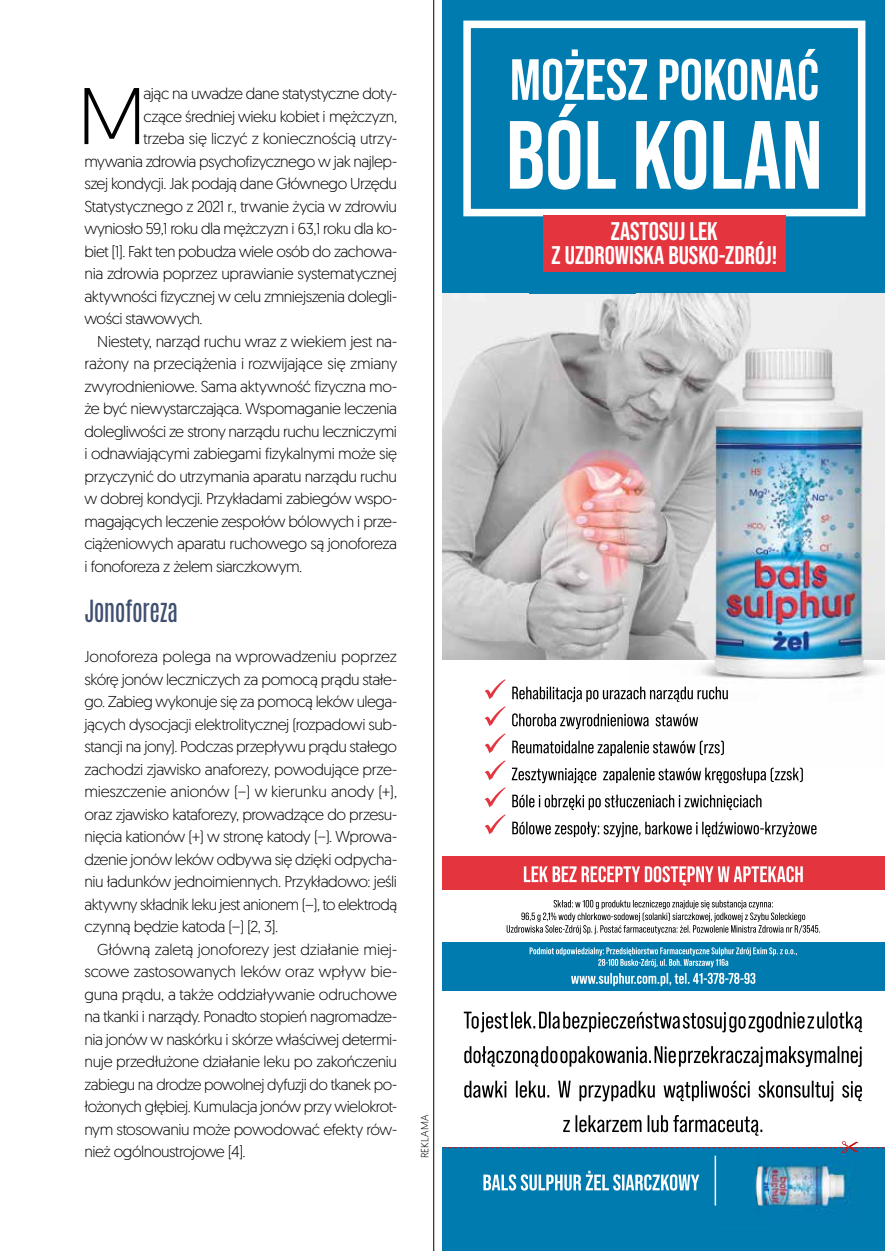
<style>
.page{position:relative;width:885px;height:1251px;background:#fff}
.page>*{position:absolute;margin:0;border:0;box-sizing:border-box;transform-origin:0 0}
.t1{font:300 80.1px "Geomanist";color:#000}
.t2{font:700 25.5px/24px "Bebas Neue Pro";color:#fff;text-align:center}
.t3{font:25.5px "Antonio";letter-spacing:-.02em;color:#3f4f71;scale:.95 1}
.t4{font:300 15.75px/22.5px "Geomanist";letter-spacing:-.03em;color:#000;text-align:justify}
.t5{font:300 15.75px "Geomanist";letter-spacing:-.01em;color:#000}
.t6{font:300 10.5px "Geomanist";letter-spacing:.01em;color:#000}
</style>
<div class="page">
<hr style="left:0;top:464px;width:1px;height:164px;background:#3f4f71">
<hr style="left:433px;top:0;width:1px;height:1250px;background:#000">
<div style="left:443px;top:0;width:441px;height:348px;background:#007baf"></div>
<svg style="left:510px;top:49px;width:308px;height:141px"></svg>
<div style="left:463px;top:21px;width:402px;height:195px;border:8px solid #fff"></div>
<img style="left:636px;top:294px;width:248px;height:44px">
<img style="left:443px;top:294px;width:193px;height:104px">
<img style="left:443px;top:398px;width:186px;height:261px">
<img style="left:629px;top:338px;width:255px;height:417px">
<svg style="left:506px;top:899px;width:313px;height:35px"></svg>
<div style="left:443px;top:941px;width:441px;height:49px;background:#007baf"></div>
<svg style="left:464px;top:1080px;width:397px;height:21px"></svg>
<svg style="left:464px;top:1046px;width:397px;height:20px"></svg>
<svg style="left:463px;top:1011px;width:399px;height:21px"></svg>
<svg style="left:529px;top:947px;width:268px;height:38px"></svg>
<div style="left:443px;top:856px;width:441px;height:33px;background:#e4353f"></div>
<svg style="left:524px;top:866px;width:278px;height:19px"></svg>
<div style="left:543px;top:215px;width:242px;height:57px;background:#e4353f"></div>
<svg style="left:512px;top:821px;width:304px;height:16px"></svg>
<svg style="left:512px;top:794px;width:249px;height:15px"></svg>
<svg style="left:511px;top:767px;width:291px;height:16px"></svg>
<svg style="left:512px;top:740px;width:211px;height:15px"></svg>
<svg style="left:512px;top:713px;width:186px;height:16px"></svg>
<svg style="left:512px;top:686px;width:215px;height:16px"></svg>
<svg style="left:484px;top:679px;width:21px;height:20px"></svg>
<svg style="left:484px;top:706px;width:21px;height:20px"></svg>
<svg style="left:484px;top:733px;width:21px;height:20px"></svg>
<svg style="left:484px;top:760px;width:21px;height:20px"></svg>
<svg style="left:484px;top:787px;width:21px;height:20px"></svg>
<svg style="left:484px;top:814px;width:21px;height:20px"></svg>
<svg style="left:443px;top:1115px;width:442px;height:136px"></svg>
<h1 class="t1" style="left:78px;top:64px;width:70px">M</h1>
<p class="t4" style="left:143px;top:82px;width:255px">ając na uwadze dane statystyczne doty-</p>
<p class="t4" style="left:143px;top:104px;width:255px">czące średniej wieku kobiet i mężczyzn,</p>
<p class="t4" style="left:143px;top:127px;width:255px">trzeba się liczyć z koniecznością utrzy-</p>
<p class="t4" style="left:84px;top:149px;width:314px">mywania zdrowia psychofizycznego w jak najlep-</p>
<p class="t4" style="left:84px;top:172px;width:314px">szej kondycji. Jak podają dane Głównego Urzędu</p>
<p class="t4" style="left:84px;top:194px;width:314px">Statystycznego z 2021 r., trwanie życia w zdrowiu</p>
<p class="t4" style="left:84px;top:217px;width:314px">wyniosło 59,1 roku dla mężczyzn i 63,1 roku dla ko-</p>
<p class="t4" style="left:84px;top:239px;width:314px">biet [1]. Fakt ten pobudza wiele osób do zachowa-</p>
<p class="t4" style="left:84px;top:262px;width:314px">nia zdrowia poprzez uprawianie systematycznej</p>
<p class="t4" style="left:84px;top:284px;width:314px">aktywności fizycznej w celu zmniejszenia dolegli-</p>
<p class="t4" style="left:84px;top:307px;width:120px">wości stawowych.</p>
<p class="t4" style="left:97px;top:329px;width:301px">Niestety, narząd ruchu wraz z wiekiem jest na-</p>
<p class="t5" style="left:84px;top:353px;width:314px">rażony na przeciążenia i rozwijające się zmiany</p>
<p class="t4" style="left:84px;top:374px;width:314px">zwyrodnieniowe. Sama aktywność fizyczna mo-</p>
<p class="t4" style="left:84px;top:397px;width:314px">że być niewystarczająca. Wspomaganie leczenia</p>
<p class="t4" style="left:84px;top:419px;width:314px">dolegliwości ze strony narządu ruchu leczniczymi</p>
<p class="t4" style="left:84px;top:442px;width:314px">i odnawiającymi zabiegami fizykalnymi może się</p>
<p class="t4" style="left:84px;top:464px;width:314px">przyczynić do utrzymania aparatu narządu ruchu</p>
<p class="t4" style="left:84px;top:487px;width:314px">w dobrej kondycji. Przykładami zabiegów wspo-</p>
<p class="t4" style="left:84px;top:509px;width:314px">magających leczenie zespołów bólowych i prze-</p>
<p class="t4" style="left:84px;top:532px;width:314px">ciążeniowych aparatu ruchowego są jonoforeza</p>
<p class="t4" style="left:84px;top:554px;width:219px">i fonoforeza z żelem siarczkowym.</p>
<h2 class="t3" style="left:84px;top:592px;width:100px">JONOFOREZA</h2>
<p class="t4" style="left:84px;top:644px;width:314px">Jonoforeza polega na wprowadzeniu poprzez skórę jonów leczniczych za pomocą prądu stałe&shy;go. Zabieg wykonuje się za pomocą leków ulega&shy;jących dysocjacji elektrolitycznej (rozpadowi sub&shy;stancji na jony). Podczas przepływu prądu stałego zachodzi zjawisko anaforezy, powodujące prze&shy;mieszczenie anionów (−) w kierunku anody (+), oraz zjawisko kataforezy, prowadzące do przesu&shy;nięcia kationów (+) w stronę katody (−). Wprowa&shy;dzenie jonów leków odbywa się dzięki odpycha&shy;niu ładunków jednoimiennych. Przykładowo: jeśli aktywny składnik leku jest anionem (–), to elektrodą czynną będzie katoda (−) [2, 3].</p>
<p class="t4" style="left:84px;top:937px;width:314px;text-indent:13px">Główną zaletą jonoforezy jest działanie miej&shy;scowe zastosowanych leków oraz wpływ bie&shy;guna prądu, a także oddziaływanie odruchowe na tkanki i narządy. Ponadto stopień nagromadze&shy;nia jonów w naskórku i skórze właściwej determi&shy;nuje przedłużone działanie leku po zakończeniu zabiegu na drodze powolnej dyfuzji do tkanek po&shy;łożonych głębiej. Kumulacja jonów przy wielokrot&shy;nym stosowaniu może powodować efekty rów&shy;nież ogólnoustrojowe [4].</p>
<p class="t6" style="left:418px;top:1157px;width:45px;rotate:-90deg">REKLAMA</p>
<h2 class="t2" style="left:551px;top:219px;width:227px">ZASTOSUJ LEK<br>Z UZDROWISKA BUSKO-ZDRÓJ!</h2>
</div>
